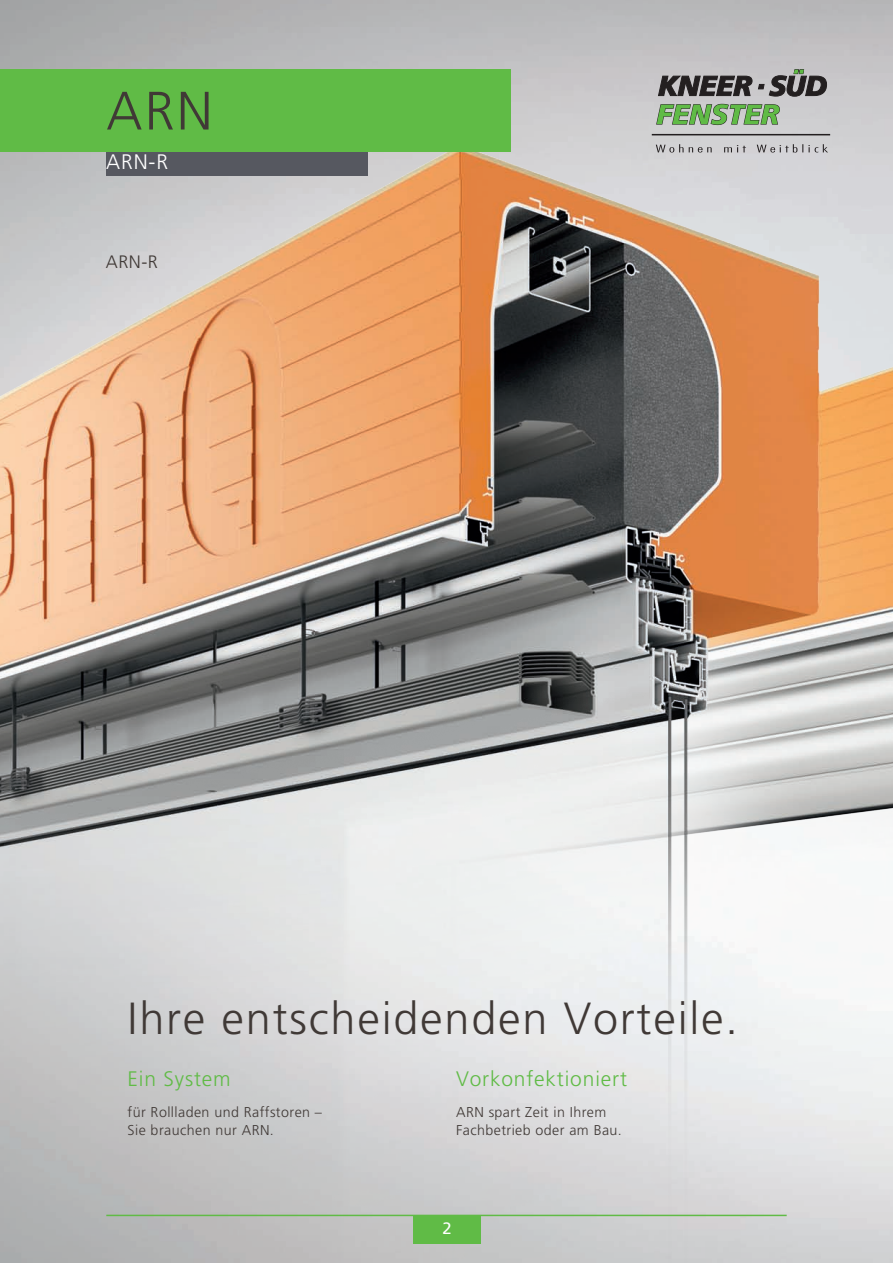
<style>
.page{position:relative;width:893px;height:1263px;background:#fff}
.page>*{position:absolute;margin:0;border:0;box-sizing:border-box;transform-origin:0 0}
.t1{font:300 54px "Frutiger";color:#403936}
.t2{font:300 45px "Frutiger";letter-spacing:.04em;color:#403936}
.t3{font:300 21px "Frutiger";letter-spacing:.04em;color:#60bb46}
.t4{font:300 21px "Frutiger";color:#fff}
.t5{font:300 18px "Frutiger";color:#403936}
.t6{font:16.5px "Frutiger";color:#fff}
.t7{font:300 14.25px/18px "Frutiger";letter-spacing:.03em;color:#403936}
</style>
<div class="page">
<img style="left:0;top:0;width:893px;height:122px">
<img style="left:0;top:122px;width:893px;height:1141px">
<div style="left:413px;top:1215px;width:68px;height:29px;background:#60bb46"></div>
<hr style="left:106px;top:1215px;width:681px;height:1px;background:#60bb46">
<svg style="left:656px;top:144px;width:172px;height:9px;background:#b7b6b8"></svg>
<svg style="left:656px;top:104px;width:124px;height:21px;background:#7fad72"></svg>
<hr style="left:652px;top:134px;width:178px;height:1px;background:#231f20">
<svg style="left:658px;top:69px;width:169px;height:27px;background:#797677"></svg>
<div style="left:0;top:69px;width:510px;height:83px;background:#60bb46"></div>
<div style="left:106px;top:152px;width:262px;height:24px;background:#565860"></div>
<hr style="left:892px;top:69px;width:1px;height:83px;background:#60bb46">
<h1 class="t1" style="left:106px;top:80px;width:108px">ARN</h1>
<h3 class="t4" style="left:106px;top:150px;width:63px">ARN-R</h3>
<p class="t5" style="left:106px;top:252px;width:54px">ARN-R</p>
<h2 class="t2" style="left:128px;top:993px;width:612px">Ihre entscheidenden Vorteile.</h2>
<h3 class="t3" style="left:128px;top:1067px;width:105px">Ein System</h3>
<p class="t7" style="left:128px;top:1103px;width:196px">für Rollladen und Raffstoren –<br>Sie brauchen nur ARN.</p>
<h3 class="t3" style="left:456px;top:1067px;width:172px">Vorkonfektioniert</h3>
<p class="t7" style="left:456px;top:1103px;width:167px">ARN spart Zeit in Ihrem<br>Fachbetrieb oder am Bau.</p>
<p class="t6" style="left:442px;top:1219px;width:11px">2</p>
</div>
